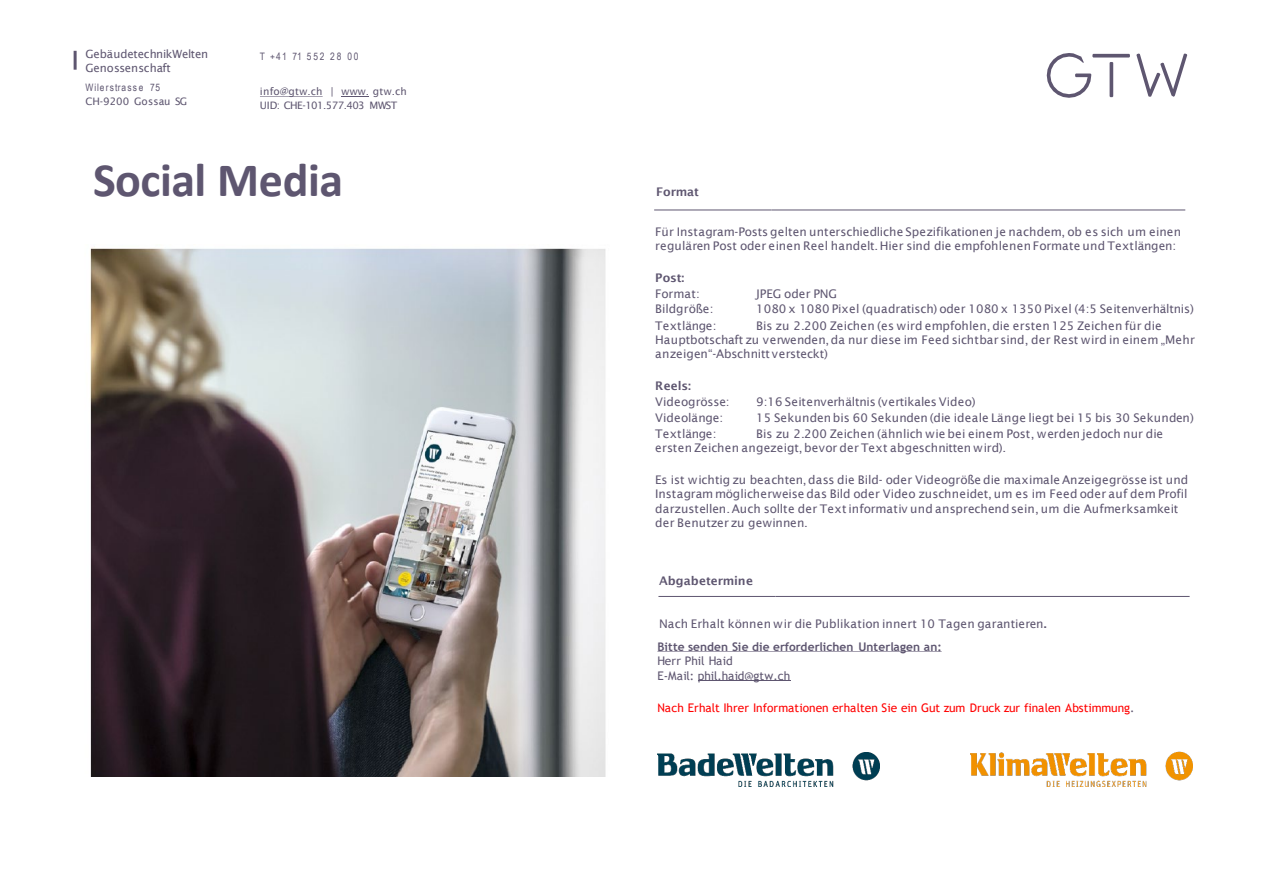
<style>
.page{position:relative;width:1264px;height:894px;background:#fff}
.page>*{position:absolute;margin:0;border:0;box-sizing:border-box;transform-origin:0 0}
.t1{font:700 48px "Calibri";letter-spacing:-.01em;color:#5e5670}
.t2{font:11.85px/14.4px "Lucida Sans";letter-spacing:.005em;color:#5e5670}
.t3{font:700 11.85px/14.5px "Trebuchet MS";letter-spacing:.01em;color:#5e5670}
.t4{font:11.85px "Trebuchet MS";color:#f00}
.t5{font:600 11.85px "Lucida Sans";letter-spacing:.005em;color:#5e5670}
.t6{font:11.4px/14.1px "Lucida Sans";letter-spacing:-.01em;color:#5e5670}
.t7{font:10.2px/13.5px "Lucida Sans";color:#5e5670}
.t8{font:10.2px "Arial Narrow";letter-spacing:.12em;color:#5e5670}
.t9{font:10.2px "Arial Narrow";letter-spacing:.175em;color:#5e5670}
.s1{font-weight:600}
.s2{font-weight:400}
.s3{color:#5e5670}
</style>
<div class="page">
<svg style="left:1046px;top:53px;width:83px;height:45px"></svg>
<svg style="left:1136px;top:53px;width:50px;height:44px"></svg>
<hr style="left:74px;top:51px;width:3px;height:19px;background:#5e5670">
<svg style="left:260px;top:96px;width:62px;height:1px"></svg>
<svg style="left:341px;top:96px;width:28px;height:1px"></svg>
<hr style="left:654px;top:210px;width:117px;height:1px;background:#5e5670">
<hr style="left:771px;top:210px;width:413px;height:1px;background:#5e5670">
<hr style="left:658px;top:596px;width:117px;height:1px;background:#5e5670">
<hr style="left:775px;top:596px;width:414px;height:1px;background:#5e5670">
<svg style="left:657px;top:651px;width:284px;height:1px"></svg>
<hr style="left:697px;top:680px;width:93px;height:1px;background:#5e5670">
<img style="left:657px;top:752px;width:222px;height:34px">
<img style="left:970px;top:751px;width:222px;height:36px">
<img style="left:90px;top:247px;width:516px;height:529px">
<p class="t6" style="left:85px;top:47px;width:124px">GebäudetechnikWelten<br>Genossenschaft</p>
<p class="t8" style="left:85px;top:80px;width:76px">Wilerstrasse 75</p>
<p class="t7" style="left:85px;top:94px;width:103px">CH-9200 Gossau SG</p>
<p class="t9" style="left:260px;top:49px;width:100px">T +41 71 552 28 00</p>
<p class="t7" style="left:260px;top:85px;width:148px">info@gtw.ch | www. gtw.ch<br>UID: CHE-101.577.403 MWST</p>
<p class="t1" style="left:93px;top:146px;width:251px">Social Media</p>
<p class="t5" style="left:656px;top:185px;width:44px">Format</p>
<p class="t2" style="left:655px;top:224px;width:527px">Für Instagram-Posts gelten unterschiedliche Spezifikationen je nachdem, ob es sich um einen regulären Post oder einen Reel handelt. Hier sind die empfohlenen Formate und Textlängen:</p>
<p class="t5" style="left:655px;top:270px;width:31px">Post:</p>
<p class="t2" style="left:655px;top:286px;width:46px">Format:</p>
<p class="t2" style="left:756px;top:286px;width:82px">JPEG oder PNG</p>
<p class="t2" style="left:655px;top:302px;width:60px">Bildgröße:</p>
<p class="t2" style="left:756px;top:302px;width:439px">1080 x 1080 Pixel (quadratisch) oder 1080 x 1350 Pixel (4:5 Seitenverhältnis)</p>
<p class="t2" style="left:655px;top:318px;width:63px">Textlänge:</p>
<p class="t2" style="left:655px;top:318px;width:541px;text-indent:101px">Bis zu 2.200 Zeichen (es wird empfohlen, die ersten 125 Zeichen für die<br>Hauptbotschaft zu verwenden, da nur diese im Feed sichtbar sind, der Rest wird in einem „Mehr anzeigen“-Abschnitt versteckt)</p>
<p class="t5" style="left:655px;top:379px;width:37px">Reels:</p>
<p class="t2" style="left:655px;top:394px;width:76px">Videogrösse:</p>
<p class="t2" style="left:756px;top:394px;width:221px">9:16 Seitenverhältnis (vertikales Video)</p>
<p class="t2" style="left:655px;top:410px;width:70px">Videolänge:</p>
<p class="t2" style="left:756px;top:410px;width:439px">15 Sekunden bis 60 Sekunden (die ideale Länge liegt bei 15 bis 30 Sekunden)</p>
<p class="t2" style="left:655px;top:426px;width:63px">Textlänge:</p>
<p class="t2" style="left:655px;top:426px;width:509px;text-indent:101px">Bis zu 2.200 Zeichen (ähnlich wie bei einem Post, werden jedoch nur die ersten Zeichen angezeigt, bevor der Text abgeschnitten wird).</p>
<p class="t2" style="left:655px;top:472px;width:534px">Es ist wichtig zu beachten, dass die Bild- oder Videogröße die maximale Anzeigegrösse ist und Instagram möglicherweise das Bild oder Video zuschneidet, um es im Feed oder auf dem Profil darzustellen. Auch sollte der Text informativ und ansprechend sein, um die Aufmerksamkeit der Benutzer zu gewinnen.</p>
<p class="t5" style="left:659px;top:573px;width:95px">Abgabetermine</p>
<p class="t2" style="left:659px;top:616px;width:389px">Nach Erhalt können wir die Publikation innert 10 Tagen garantieren<span class="s1">.</span></p>
<p class="t3" style="left:657px;top:639px;width:286px">Bitte senden Sie die erforderlichen Unterlagen an:<br><span class="s2">Herr Phil Haid<br>E-Mail: phil.haid@gtw.ch</span></p>
<p class="t4" style="left:657px;top:700px;width:478px">Nach Erhalt Ihrer Informationen erhalten Sie ein Gut zum Druck zur finalen Abstimmung<span class="s3">.</span></p>
</div>
